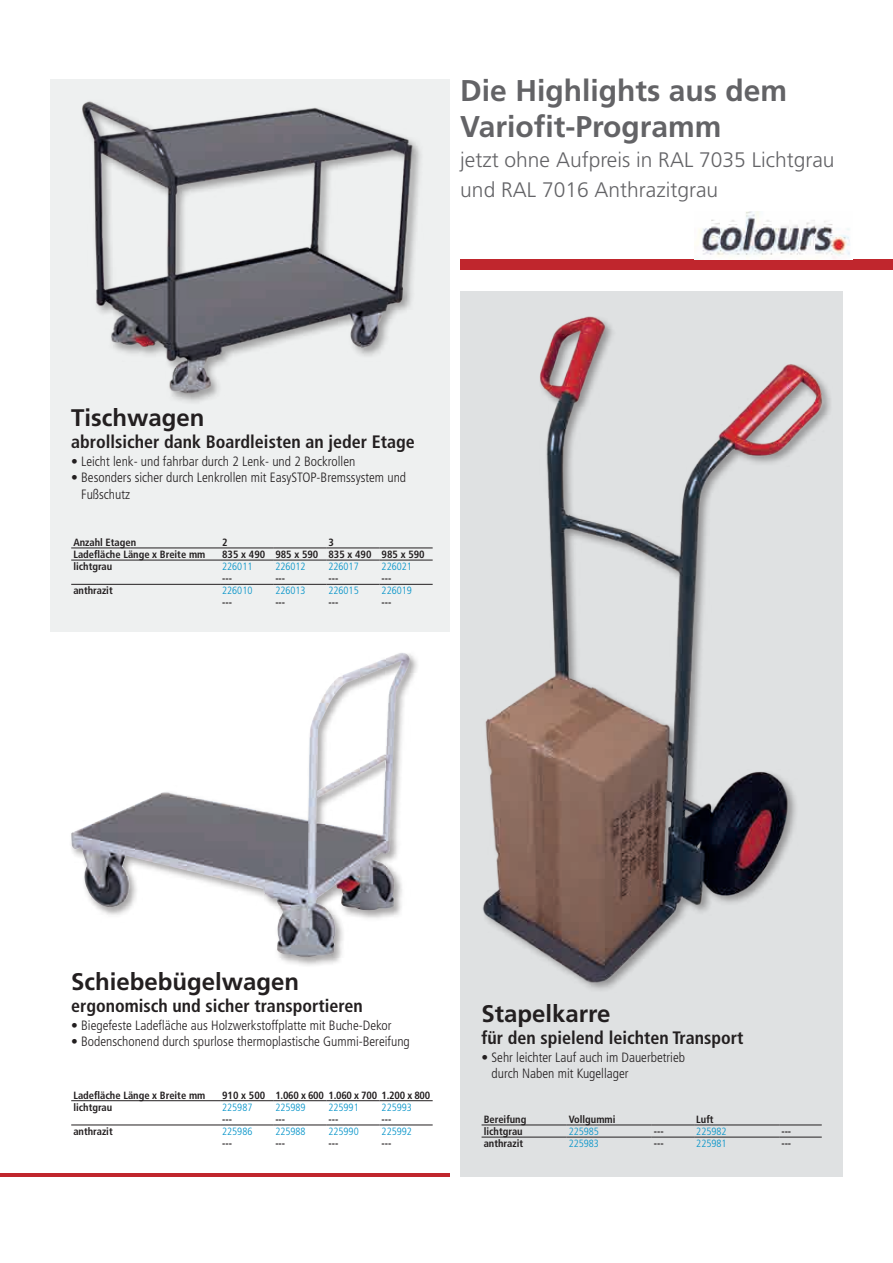
<style>
.page{position:relative;width:893px;height:1263px;background:#fff}
.page>*{position:absolute;margin:0;border:0;box-sizing:border-box;transform-origin:0 0}
.t1{font:700 30px/36px "Frutiger LT";color:#636366}
.t2{font:700 24px "Frutiger LT";color:#231f20}
.t3{font:300 21px/30px "Frutiger LT";color:#636366}
.t4{font:700 condensed 18px "Frutiger LT";color:#231f20}
.t5{font:300 condensed 13.5px/16.2px "Frutiger LT";color:#231f20}
.t6{font:700 condensed 10.5px "Frutiger LT";color:#231f20}
.t7{font:300 condensed 10.5px "Frutiger LT";color:#0092c8}
.t8{font:700 condensed 10.5px "Frutiger LT";letter-spacing:-.025em;color:#231f20}
</style>
<div class="page">
<div style="left:460px;top:291px;width:383px;height:886px;background:#dfe1e2"></div>
<div style="left:50px;top:79px;width:400px;height:552px;background:#eef0f0"></div>
<div style="left:460px;top:259px;width:433px;height:11px;background:#c0262d"></div>
<hr style="left:0;top:1174px;width:450px;height:3px;background:#c0262d">
<img style="left:482px;top:316px;width:347px;height:674px">
<div style="left:69px;top:651px;width:351px;height:317px;background:#231f20;opacity:.4"></div>
<img style="left:71px;top:653px;width:339px;height:304px">
<img style="left:82px;top:101px;width:339px;height:301px">
<img style="left:696px;top:212px;width:154px;height:47px">
<hr style="left:482px;top:1125px;width:85px;height:1px;background:#231f20">
<hr style="left:567px;top:1125px;width:85px;height:1px;background:#231f20">
<hr style="left:652px;top:1125px;width:42px;height:1px;background:#231f20">
<hr style="left:694px;top:1125px;width:85px;height:1px;background:#231f20">
<hr style="left:779px;top:1125px;width:43px;height:1px;background:#231f20">
<hr style="left:482px;top:1137px;width:85px;height:1px;background:#231f20">
<hr style="left:567px;top:1137px;width:85px;height:1px;background:#231f20">
<hr style="left:652px;top:1137px;width:42px;height:1px;background:#231f20">
<hr style="left:694px;top:1137px;width:85px;height:1px;background:#231f20">
<hr style="left:779px;top:1137px;width:43px;height:1px;background:#231f20">
<hr style="left:71px;top:1100px;width:149px;height:1px;background:#231f20">
<hr style="left:220px;top:1100px;width:53px;height:1px;background:#231f20">
<hr style="left:273px;top:1100px;width:53px;height:1px;background:#231f20">
<hr style="left:326px;top:1100px;width:53px;height:1px;background:#231f20">
<hr style="left:379px;top:1100px;width:54px;height:1px;background:#231f20">
<hr style="left:220px;top:1125px;width:53px;height:1px;background:#231f20">
<hr style="left:273px;top:1125px;width:53px;height:1px;background:#231f20">
<hr style="left:326px;top:1125px;width:53px;height:1px;background:#231f20">
<hr style="left:379px;top:1125px;width:54px;height:1px;background:#231f20">
<hr style="left:71px;top:1125px;width:149px;height:1px;background:#231f20">
<hr style="left:71px;top:548px;width:149px;height:1px;background:#231f20">
<hr style="left:220px;top:548px;width:53px;height:1px;background:#231f20">
<hr style="left:273px;top:548px;width:53px;height:1px;background:#231f20">
<hr style="left:326px;top:548px;width:53px;height:1px;background:#231f20">
<hr style="left:379px;top:548px;width:54px;height:1px;background:#231f20">
<hr style="left:71px;top:560px;width:149px;height:1px;background:#231f20">
<hr style="left:220px;top:560px;width:53px;height:1px;background:#231f20">
<hr style="left:273px;top:560px;width:53px;height:1px;background:#231f20">
<hr style="left:326px;top:560px;width:53px;height:1px;background:#231f20">
<hr style="left:379px;top:560px;width:54px;height:1px;background:#231f20">
<hr style="left:71px;top:584px;width:149px;height:1px;background:#231f20">
<hr style="left:220px;top:584px;width:53px;height:1px;background:#231f20">
<hr style="left:273px;top:584px;width:53px;height:1px;background:#231f20">
<hr style="left:326px;top:584px;width:53px;height:1px;background:#231f20">
<hr style="left:379px;top:584px;width:54px;height:1px;background:#231f20">
<h1 class="t1" style="left:460px;top:73px;width:328px">Die Highlights aus dem<br>Variofit-Programm</h1>
<h3 class="t3" style="left:460px;top:145px;width:376px">jetzt ohne Aufpreis in RAL 7035 Lichtgrau und RAL 7016 Anthrazitgrau</h3>
<h2 class="t2" style="left:71px;top:404px;width:135px">Tischwagen</h2>
<h3 class="t4" style="left:71px;top:431px;width:345px">abrollsicher dank Boardleisten an jeder Etage</h3>
<p class="t5" style="left:71px;top:454px;width:286px">• Leicht lenk- und fahrbar durch 2 Lenk- und 2 Bockrollen</p>
<p class="t5" style="left:81px;top:470px;width:326px;text-indent:-10px">• Besonders sicher durch Lenkrollen mit EasySTOP-Bremssystem und<br>Fußschutz</p>
<p class="t6" style="left:73px;top:536px;width:64px">Anzahl Etagen</p>
<p class="t6" style="left:222px;top:536px;width:7px">2</p>
<p class="t6" style="left:328px;top:536px;width:7px">3</p>
<p class="t6" style="left:73px;top:548px;width:133px">Ladefläche Länge x Breite mm</p>
<p class="t6" style="left:222px;top:548px;width:204px">835 x 490 985 x 590 835 x 490 985 x 590</p>
<p class="t6" style="left:73px;top:560px;width:41px">lichtgrau</p>
<p class="t7" style="left:222px;top:560px;width:32px">226011</p>
<p class="t7" style="left:275px;top:560px;width:32px">226012</p>
<p class="t7" style="left:328px;top:560px;width:32px">226017</p>
<p class="t7" style="left:382px;top:560px;width:32px">226021</p>
<p class="t6" style="left:222px;top:572px;width:11px">---</p>
<p class="t6" style="left:275px;top:572px;width:11px">---</p>
<p class="t6" style="left:328px;top:572px;width:11px">---</p>
<p class="t6" style="left:382px;top:572px;width:11px">---</p>
<p class="t6" style="left:73px;top:584px;width:41px">anthrazit</p>
<p class="t7" style="left:222px;top:585px;width:32px">226010</p>
<p class="t7" style="left:275px;top:585px;width:32px">226013</p>
<p class="t7" style="left:328px;top:585px;width:32px">226015</p>
<p class="t7" style="left:382px;top:585px;width:32px">226019</p>
<p class="t6" style="left:222px;top:597px;width:11px">---</p>
<p class="t6" style="left:275px;top:597px;width:11px">---</p>
<p class="t6" style="left:328px;top:597px;width:11px">---</p>
<p class="t6" style="left:382px;top:597px;width:11px">---</p>
<h2 class="t2" style="left:71px;top:967px;width:230px">Schiebebügelwagen</h2>
<h3 class="t4" style="left:71px;top:995px;width:293px">ergonomisch und sicher transportieren</h3>
<p class="t5" style="left:71px;top:1017px;width:322px">• Biegefeste Ladefläche aus Holzwerkstoffplatte mit Buche-Dekor</p>
<p class="t5" style="left:71px;top:1033px;width:340px">• Bodenschonend durch spurlose thermoplastische Gummi-Bereifung</p>
<p class="t6" style="left:73px;top:1089px;width:133px">Ladefläche Länge x Breite mm</p>
<p class="t8" style="left:222px;top:1089px;width:210px">910 x 500 1.060 x 600 1.060 x 700 1.200 x 800</p>
<p class="t6" style="left:73px;top:1101px;width:41px">lichtgrau</p>
<p class="t7" style="left:222px;top:1101px;width:32px">225987</p>
<p class="t7" style="left:275px;top:1101px;width:32px">225989</p>
<p class="t7" style="left:328px;top:1101px;width:32px">225991</p>
<p class="t7" style="left:382px;top:1101px;width:32px">225993</p>
<p class="t6" style="left:222px;top:1113px;width:11px">---</p>
<p class="t6" style="left:275px;top:1113px;width:11px">---</p>
<p class="t6" style="left:328px;top:1113px;width:11px">---</p>
<p class="t6" style="left:382px;top:1113px;width:11px">---</p>
<p class="t6" style="left:73px;top:1125px;width:41px">anthrazit</p>
<p class="t7" style="left:222px;top:1125px;width:32px">225986</p>
<p class="t7" style="left:275px;top:1125px;width:32px">225988</p>
<p class="t7" style="left:328px;top:1125px;width:32px">225990</p>
<p class="t7" style="left:382px;top:1125px;width:32px">225992</p>
<p class="t6" style="left:222px;top:1137px;width:11px">---</p>
<p class="t6" style="left:275px;top:1137px;width:11px">---</p>
<p class="t6" style="left:328px;top:1137px;width:11px">---</p>
<p class="t6" style="left:382px;top:1137px;width:11px">---</p>
<h2 class="t2" style="left:482px;top:999px;width:130px">Stapelkarre</h2>
<h3 class="t4" style="left:482px;top:1027px;width:263px">für den spielend leichten Transport</h3>
<p class="t5" style="left:492px;top:1049px;width:195px;text-indent:-10px">• Sehr leichter Lauf auch im Dauerbetrieb durch Naben mit Kugellager</p>
<p class="t6" style="left:484px;top:1113px;width:44px">Bereifung</p>
<p class="t6" style="left:569px;top:1113px;width:48px">Vollgummi</p>
<p class="t6" style="left:696px;top:1113px;width:19px">Luft</p>
<p class="t6" style="left:484px;top:1125px;width:41px">lichtgrau</p>
<p class="t7" style="left:569px;top:1125px;width:32px">225985</p>
<p class="t6" style="left:654px;top:1125px;width:11px">---</p>
<p class="t7" style="left:696px;top:1125px;width:32px">225982</p>
<p class="t6" style="left:781px;top:1125px;width:11px">---</p>
<p class="t6" style="left:484px;top:1137px;width:41px">anthrazit</p>
<p class="t7" style="left:569px;top:1137px;width:32px">225983</p>
<p class="t6" style="left:654px;top:1137px;width:11px">---</p>
<p class="t7" style="left:696px;top:1137px;width:32px">225981</p>
<p class="t6" style="left:781px;top:1137px;width:11px">---</p>
</div>
